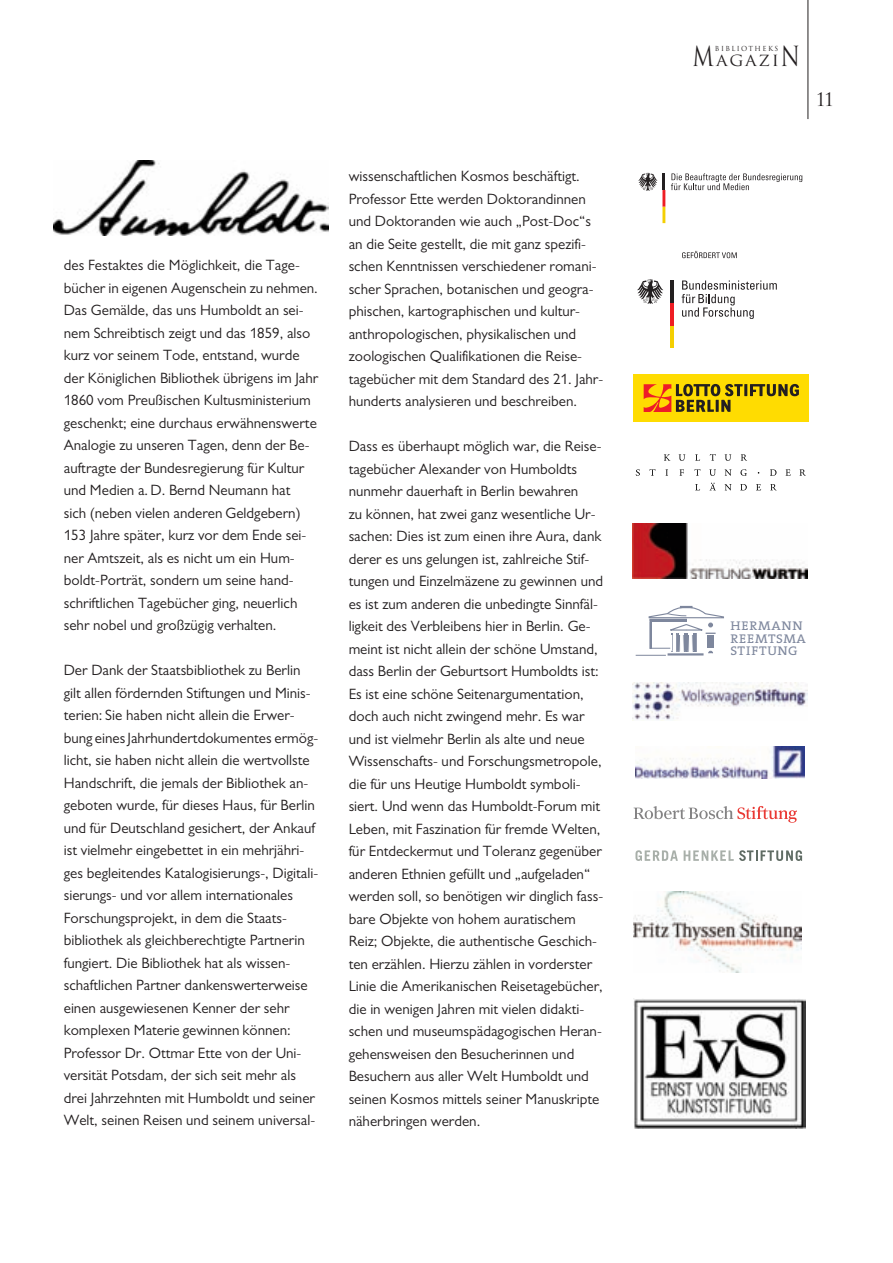
<style>
.page{position:relative;width:893px;height:1263px;background:#fff}
.page>*{position:absolute;margin:0;border:0;box-sizing:border-box;transform-origin:0 0}
.t1{font:18px "Trajan";color:#231f20}
.t2{font:15px/22.5px "Gill SBB";color:#231f20}
.t3{font:15px "Trajan";letter-spacing:.105em;color:#231f20;scale:1.1 1}
.t4{font:12.6px/12.9px "The Serif";letter-spacing:.055em;color:#7e879d;scale:1.07 1}
.t5{font:6.75px "Trajan";letter-spacing:.21em;color:#231f20}
.s1{font-size:27px}
</style>
<div class="page">
<hr style="left:808px;top:0;width:1px;height:119px;background:#231f20">
<svg style="left:638px;top:173px;width:27px;height:50px"></svg>
<hr style="left:662px;top:174px;width:3px;height:16px;background:#231f20">
<svg style="left:671px;top:173px;width:131px;height:17px"></svg>
<svg style="left:682px;top:280px;width:95px;height:39px"></svg>
<hr style="left:670px;top:326px;width:4px;height:22px;background:#f4cf02">
<hr style="left:670px;top:303px;width:4px;height:23px;background:#ee1d23">
<hr style="left:670px;top:281px;width:4px;height:22px;background:#231f20">
<svg style="left:637px;top:279px;width:26px;height:25px"></svg>
<svg style="left:682px;top:251px;width:55px;height:7px"></svg>
<svg style="left:679px;top:454px;width:6px;height:7px"></svg>
<svg style="left:695px;top:454px;width:5px;height:7px"></svg>
<svg style="left:710px;top:454px;width:6px;height:7px"></svg>
<svg style="left:741px;top:454px;width:6px;height:7px"></svg>
<svg style="left:636px;top:469px;width:4px;height:7px"></svg>
<svg style="left:649px;top:469px;width:6px;height:7px"></svg>
<svg style="left:665px;top:469px;width:3px;height:7px"></svg>
<svg style="left:679px;top:469px;width:5px;height:7px"></svg>
<svg style="left:694px;top:469px;width:6px;height:7px"></svg>
<svg style="left:725px;top:469px;width:6px;height:7px"></svg>
<svg style="left:740px;top:469px;width:7px;height:7px"></svg>
<svg style="left:770px;top:469px;width:6px;height:7px"></svg>
<svg style="left:786px;top:469px;width:5px;height:7px"></svg>
<svg style="left:710px;top:483px;width:6px;height:7px"></svg>
<svg style="left:740px;top:484px;width:7px;height:6px"></svg>
<svg style="left:756px;top:484px;width:5px;height:6px"></svg>
<svg style="left:725px;top:454px;width:6px;height:7px"></svg>
<svg style="left:709px;top:469px;width:7px;height:7px"></svg>
<svg style="left:725px;top:484px;width:6px;height:6px"></svg>
<svg style="left:664px;top:454px;width:6px;height:7px"></svg>
<svg style="left:799px;top:469px;width:7px;height:7px"></svg>
<svg style="left:770px;top:484px;width:6px;height:6px"></svg>
<img style="left:633px;top:524px;width:174px;height:54px">
<hr style="left:636px;top:655px;width:30px;height:1px;background:#7e879d">
<svg style="left:648px;top:606px;width:76px;height:50px"></svg>
<hr style="left:670px;top:632px;width:33px;height:1px;background:#fff">
<img style="left:633px;top:683px;width:174px;height:38px">
<img style="left:635px;top:746px;width:170px;height:33px">
<svg style="left:634px;top:806px;width:163px;height:17px"></svg>
<svg style="left:635px;top:850px;width:43px;height:11px"></svg>
<svg style="left:684px;top:850px;width:118px;height:11px"></svg>
<img style="left:634px;top:891px;width:167px;height:81px">
<div style="left:634px;top:999px;width:174px;height:132px;background:linear-gradient(to right,#fff,#fff)"></div>
<img style="left:634px;top:999px;width:171px;height:129px">
<div style="left:634px;top:374px;width:175px;height:48px;background:#ffdc01"></div>
<svg style="left:644px;top:384px;width:155px;height:28px"></svg>
<img style="left:54px;top:161px;width:275px;height:75px">
<p class="t2" style="left:64px;top:256px;width:256px">des Festaktes die Möglichkeit, die Tage - bücher in eigenen Augenschein zu nehmen.<br>Das Gemälde, das uns Humboldt an sei&shy;nem Schreibtisch zeigt und das 1859, also kurz vor seinem Tode, entstand, wurde der Königlichen Bibliothek übrigens im Jahr 1860 vom Preußischen Kultusministerium geschenkt; eine durchaus erwähnenswerte Analogie zu unseren Tagen, denn der Be - auftragte der Bundesregierung für Kultur und Medien a. D. Bernd Neumann hat<br>sich (neben vielen anderen Geldgebern)<br>153 Jahre später, kurz vor dem Ende sei&shy;ner Amtszeit, als es nicht um ein Hum&shy;boldt-Porträt, sondern um seine hand&shy;schriftlichen Tagebücher ging, neuerlich sehr nobel und großzügig verhalten.</p>
<p class="t2" style="left:64px;top:661px;width:256px">Der Dank der Staatsbibliothek zu Berlin gilt allen fördernden Stiftungen und Minis - te rien: Sie haben nicht allein die Erwer&shy;bung eines Jahrhundertdokumentes ermög - licht, sie haben nicht allein die wertvollste Handschrift, die jemals der Bibliothek an - geboten wurde, für dieses Haus, für Berlin und für Deutschland gesichert, der Ankauf ist vielmehr eingebettet in ein mehrjähri&shy;ges begleitendes Katalogisierungs-, Digitali&shy;sierungs- und vor allem internationales Forschungsprojekt, in dem die Staats - bibliothek als gleichberechtigte Partnerin fungiert. Die Bibliothek hat als wissen&shy;schaftlichen Partner dankenswerterweise einen ausgewiesenen Kenner der sehr komplexen Materie gewinnen können:<br>Professor Dr. Ottmar Ette von der Uni&shy;versität Potsdam, der sich seit mehr als drei Jahrzehnten mit Humboldt und seiner Welt, seinen Reisen und seinem universal-</p>
<p class="t2" style="left:349px;top:167px;width:256px">wissenschaftlichen Kosmos beschäftigt.<br>Professor Ette werden Doktorandinnen und Doktoranden wie auch „Post-Doc“s an die Seite gestellt, die mit ganz spezifi&shy;schen Kenntnissen verschiedener romani&shy;scher Sprachen, botanischen und geogra&shy;phischen, kartographischen und kultur&shy;anthropologischen, physikalischen und zoologischen Qualifikationen die Reise - tagebücher mit dem Standard des 21. Jahr&shy;hunderts analysieren und beschreiben.</p>
<p class="t2" style="left:349px;top:437px;width:256px">Dass es überhaupt möglich war, die Reise&shy;tagebücher Alexander von Humboldts nunmehr dauerhaft in Berlin bewahren<br>zu können, hat zwei ganz wesentliche Ur - sachen: Dies ist zum einen ihre Aura, dank derer es uns gelungen ist, zahlreiche Stif&shy;tungen und Einzelmäzene zu gewinnen und es ist zum anderen die unbedingte Sinnfäl&shy;ligkeit des Verbleibens hier in Berlin. Ge - meint ist nicht allein der schöne Umstand, dass Berlin der Geburtsort Humboldts ist:<br>Es ist eine schöne Seitenargumentation, doch auch nicht zwingend mehr. Es war und ist vielmehr Berlin als alte und neue Wissenschafts- und Forschungsmetropole, die für uns Heutige Humboldt symboli&shy;siert. Und wenn das Humboldt-Forum mit Leben, mit Faszination für fremde Welten, für Entdeckermut und Toleranz gegenüber anderen Ethnien gefüllt und „aufgeladen“ werden soll, so benötigen wir dinglich fass&shy;bare Objekte von hohem auratischem Reiz; Objekte, die authentische Geschich&shy;ten erzählen. Hierzu zählen in vorderster Linie die Amerikanischen Reisetagebücher, die in wenigen Jahren mit vielen didakti&shy;schen und museumspädagogischen Heran&shy;gehensweisen den Besucherinnen und Besuchern aus aller Welt Humboldt und seinen Kosmos mittels seiner Manuskripte näherbringen werden.</p>
<p class="t3" style="left:693px;top:52px;width:99px"><span class="s1">M</span>AGAZI<span class="s1">N</span></p>
<p class="t5" style="left:715px;top:44px;width:65px">BIBLIOTHEKS</p>
<p class="t1" style="left:816px;top:89px;width:18px">11</p>
<p class="t4" style="left:730px;top:622px;width:72px">HERMANN<br>REEMTSMA<br>STIFTUNG</p>
</div>
